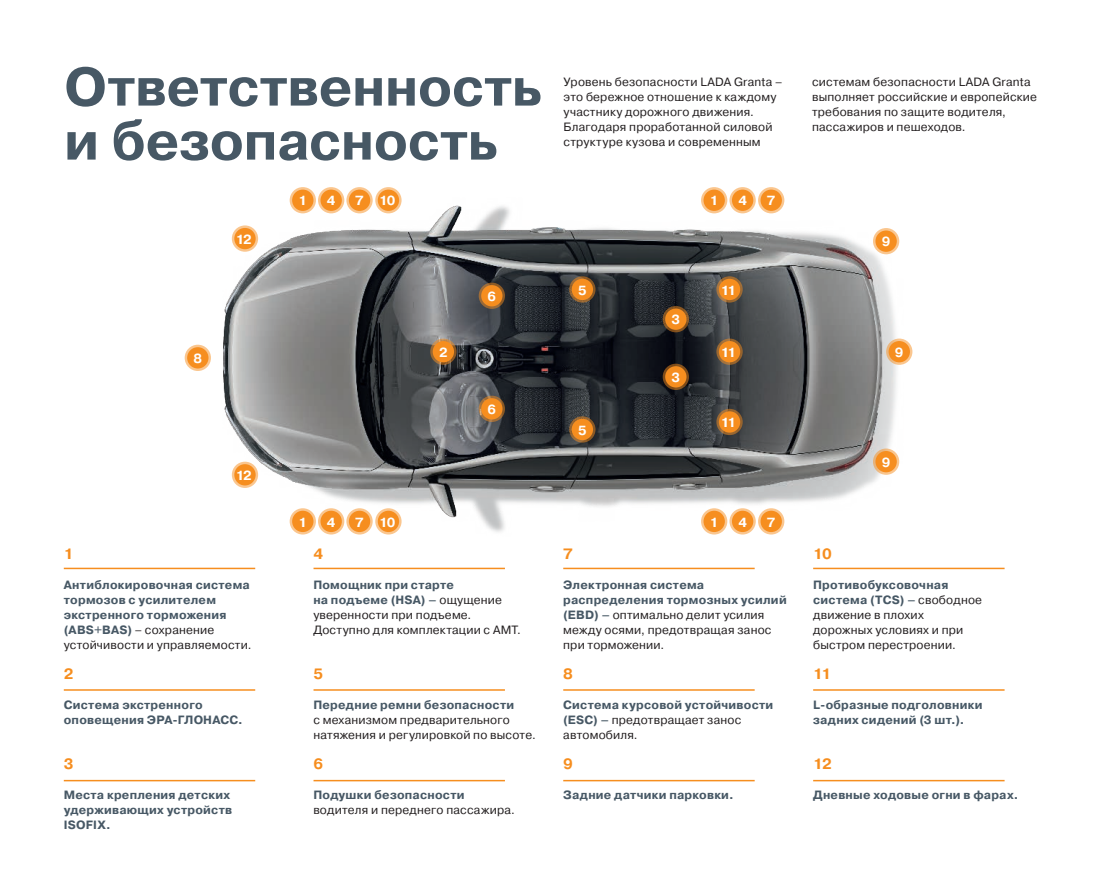
<style>
.page{position:relative;width:1106px;height:893px;background:#fff}
.page>*{position:absolute;margin:0;border:0;box-sizing:border-box;transform-origin:0 0}
.t1{font:700 54px/54px "Pragmatica C";letter-spacing:-.005em;color:#475865}
.t2{font:700 15px "Pragmatica C";color:#f68e1f}
.t3{font:700 13.2px "Pragmatica C";letter-spacing:-.105em;color:#fff}
.t4{font:12px/15px "Pragmatica C";letter-spacing:.015em;color:#231f20}
.t5{font:700 12px/15px "Pragmatica C";letter-spacing:.02em;color:#475865}
.s1{font-weight:400;color:#231f20}
.s2{font-weight:700;color:#475865}
</style>
<div class="page">
<img style="left:184px;top:187px;width:729px;height:347px">
<svg style="left:701px;top:187px;width:26px;height:26px"></svg>
<div style="left:703px;top:190px;width:22px;height:21px;background:#f68e1f;border-radius:50%"></div>
<svg style="left:290px;top:187px;width:26px;height:26px"></svg>
<div style="left:292px;top:190px;width:21px;height:21px;background:#f68e1f;border-radius:50%"></div>
<svg style="left:430px;top:339px;width:26px;height:26px"></svg>
<div style="left:433px;top:341px;width:21px;height:21px;background:#f68e1f;border-radius:50%"></div>
<svg style="left:662px;top:306px;width:27px;height:26px"></svg>
<div style="left:665px;top:309px;width:21px;height:21px;background:#f68e1f;border-radius:50%"></div>
<svg style="left:886px;top:339px;width:26px;height:26px"></svg>
<div style="left:888px;top:341px;width:22px;height:21px;background:#f68e1f;border-radius:50%"></div>
<svg style="left:873px;top:228px;width:26px;height:26px"></svg>
<div style="left:875px;top:230px;width:21px;height:22px;background:#f68e1f;border-radius:50%"></div>
<svg style="left:873px;top:448px;width:26px;height:27px"></svg>
<div style="left:875px;top:451px;width:21px;height:21px;background:#f68e1f;border-radius:50%"></div>
<svg style="left:662px;top:364px;width:27px;height:26px"></svg>
<div style="left:665px;top:366px;width:21px;height:21px;background:#f68e1f;border-radius:50%"></div>
<svg style="left:701px;top:508px;width:26px;height:27px"></svg>
<div style="left:703px;top:511px;width:22px;height:21px;background:#f68e1f;border-radius:50%"></div>
<svg style="left:290px;top:508px;width:26px;height:27px"></svg>
<div style="left:292px;top:511px;width:21px;height:21px;background:#f68e1f;border-radius:50%"></div>
<svg style="left:478px;top:396px;width:27px;height:26px"></svg>
<div style="left:481px;top:398px;width:21px;height:21px;background:#f68e1f;border-radius:50%"></div>
<svg style="left:478px;top:283px;width:27px;height:26px"></svg>
<div style="left:481px;top:285px;width:21px;height:21px;background:#f68e1f;border-radius:50%"></div>
<svg style="left:729px;top:508px;width:26px;height:27px"></svg>
<div style="left:732px;top:511px;width:21px;height:21px;background:#f68e1f;border-radius:50%"></div>
<svg style="left:318px;top:508px;width:26px;height:27px"></svg>
<div style="left:320px;top:511px;width:22px;height:21px;background:#f68e1f;border-radius:50%"></div>
<svg style="left:758px;top:508px;width:26px;height:27px"></svg>
<div style="left:760px;top:511px;width:22px;height:21px;background:#f68e1f;border-radius:50%"></div>
<svg style="left:346px;top:508px;width:27px;height:27px"></svg>
<div style="left:349px;top:511px;width:21px;height:21px;background:#f68e1f;border-radius:50%"></div>
<svg style="left:758px;top:187px;width:26px;height:26px"></svg>
<div style="left:760px;top:190px;width:22px;height:21px;background:#f68e1f;border-radius:50%"></div>
<svg style="left:346px;top:187px;width:27px;height:26px"></svg>
<div style="left:349px;top:190px;width:21px;height:21px;background:#f68e1f;border-radius:50%"></div>
<svg style="left:375px;top:187px;width:26px;height:26px"></svg>
<div style="left:378px;top:190px;width:21px;height:21px;background:#f68e1f;border-radius:50%"></div>
<svg style="left:375px;top:508px;width:26px;height:27px"></svg>
<div style="left:378px;top:511px;width:21px;height:21px;background:#f68e1f;border-radius:50%"></div>
<svg style="left:569px;top:416px;width:26px;height:27px"></svg>
<div style="left:571px;top:419px;width:22px;height:21px;background:#f68e1f;border-radius:50%"></div>
<svg style="left:569px;top:276px;width:26px;height:27px"></svg>
<div style="left:571px;top:279px;width:22px;height:21px;background:#f68e1f;border-radius:50%"></div>
<svg style="left:716px;top:276px;width:26px;height:27px"></svg>
<div style="left:719px;top:279px;width:21px;height:21px;background:#f68e1f;border-radius:50%"></div>
<svg style="left:232px;top:462px;width:26px;height:26px"></svg>
<div style="left:234px;top:464px;width:22px;height:21px;background:#f68e1f;border-radius:50%"></div>
<svg style="left:232px;top:225px;width:26px;height:27px"></svg>
<div style="left:234px;top:228px;width:22px;height:21px;background:#f68e1f;border-radius:50%"></div>
<svg style="left:185px;top:345px;width:26px;height:26px"></svg>
<div style="left:187px;top:347px;width:21px;height:21px;background:#f68e1f;border-radius:50%"></div>
<svg style="left:729px;top:187px;width:26px;height:26px"></svg>
<div style="left:732px;top:190px;width:21px;height:21px;background:#f68e1f;border-radius:50%"></div>
<svg style="left:318px;top:187px;width:26px;height:26px"></svg>
<div style="left:320px;top:190px;width:22px;height:21px;background:#f68e1f;border-radius:50%"></div>
<svg style="left:716px;top:339px;width:26px;height:26px"></svg>
<div style="left:719px;top:341px;width:21px;height:21px;background:#f68e1f;border-radius:50%"></div>
<svg style="left:716px;top:409px;width:26px;height:26px"></svg>
<div style="left:719px;top:411px;width:21px;height:22px;background:#f68e1f;border-radius:50%"></div>
<hr style="left:64px;top:568px;width:191px;height:1px;background:#f68e1f">
<hr style="left:64px;top:689px;width:191px;height:2px;background:#f68e1f">
<hr style="left:813px;top:780px;width:191px;height:1px;background:#f68e1f">
<hr style="left:313px;top:568px;width:192px;height:1px;background:#f68e1f">
<hr style="left:563px;top:568px;width:191px;height:1px;background:#f68e1f">
<hr style="left:813px;top:568px;width:191px;height:1px;background:#f68e1f">
<hr style="left:813px;top:689px;width:191px;height:2px;background:#f68e1f">
<hr style="left:313px;top:689px;width:192px;height:2px;background:#f68e1f">
<hr style="left:563px;top:689px;width:191px;height:2px;background:#f68e1f">
<hr style="left:313px;top:780px;width:192px;height:1px;background:#f68e1f">
<hr style="left:64px;top:780px;width:191px;height:1px;background:#f68e1f">
<hr style="left:563px;top:780px;width:191px;height:1px;background:#f68e1f">
<h1 class="t1" style="left:64px;top:60px;width:479px">Ответственность и безопасность</h1>
<p class="t3" style="left:298px;top:194px;width:10px">1</p>
<p class="t3" style="left:710px;top:194px;width:10px">1</p>
<p class="t4" style="left:563px;top:75px;width:220px">Уровень безопасности LADA Granta – это бережное отношение к каждому участнику дорожного движения.<br>Благодаря проработанной силовой структуре кузова и современным</p>
<p class="t4" style="left:812px;top:75px;width:226px">системам безопасности LADA Granta выполняет российские и европейские требования по защите водителя, пассажиров и пешеходов.</p>
<p class="t3" style="left:355px;top:194px;width:42px">7 10</p>
<p class="t3" style="left:767px;top:194px;width:10px">7</p>
<p class="t3" style="left:327px;top:194px;width:10px">4</p>
<p class="t3" style="left:738px;top:194px;width:10px">4</p>
<p class="t3" style="left:236px;top:232px;width:17px">12</p>
<p class="t3" style="left:881px;top:234px;width:10px">9</p>
<p class="t3" style="left:487px;top:289px;width:10px">6</p>
<p class="t3" style="left:578px;top:283px;width:10px">5</p>
<p class="t3" style="left:720px;top:283px;width:17px">11</p>
<p class="t3" style="left:671px;top:312px;width:10px">3</p>
<p class="t3" style="left:193px;top:351px;width:10px">8</p>
<p class="t3" style="left:439px;top:345px;width:10px">2</p>
<p class="t3" style="left:720px;top:345px;width:17px">11</p>
<p class="t3" style="left:895px;top:345px;width:10px">9</p>
<p class="t3" style="left:671px;top:370px;width:10px">3</p>
<p class="t3" style="left:487px;top:402px;width:10px">6</p>
<p class="t3" style="left:578px;top:423px;width:10px">5</p>
<p class="t3" style="left:720px;top:415px;width:17px">11</p>
<p class="t3" style="left:881px;top:455px;width:10px">9</p>
<p class="t3" style="left:236px;top:468px;width:17px">12</p>
<p class="t3" style="left:379px;top:515px;width:18px">10</p>
<p class="t3" style="left:298px;top:515px;width:10px">1</p>
<p class="t3" style="left:710px;top:515px;width:10px">1</p>
<p class="t3" style="left:327px;top:515px;width:10px">4</p>
<p class="t3" style="left:355px;top:515px;width:10px">7</p>
<p class="t3" style="left:738px;top:515px;width:10px">4</p>
<p class="t3" style="left:767px;top:515px;width:10px">7</p>
<p class="t2" style="left:64px;top:546px;width:11px">1</p>
<p class="t5" style="left:64px;top:578px;width:189px">Антиблокировочная система тормозов с усилителем экстренного торможения (ABS+BAS) <span class="s1">– сохранение устойчивости и управляемости.</span></p>
<p class="t2" style="left:64px;top:666px;width:11px">2</p>
<p class="t5" style="left:64px;top:698px;width:180px">Система экстренного оповещения ЭРА-ГЛОНАСС.</p>
<p class="t2" style="left:64px;top:756px;width:11px">3</p>
<p class="t5" style="left:64px;top:788px;width:170px">Места крепления детских удерживающих устройств<br>ISOFIX.</p>
<p class="t2" style="left:313px;top:546px;width:11px">4</p>
<p class="t4" style="left:313px;top:577px;width:209px"><span class="s2">Помощник при старте<br>на подъеме (HSA) –</span> ощущение уверенности при подъеме.<br>Доступно для комплектации с АМТ.</p>
<p class="t2" style="left:313px;top:666px;width:11px">5</p>
<p class="t5" style="left:313px;top:698px;width:202px">Передние ремни безопасности</p>
<p class="t4" style="left:313px;top:712px;width:224px">с механизмом предварительного натяжения и регулировкой по высоте.</p>
<p class="t2" style="left:313px;top:756px;width:11px">6</p>
<p class="t5" style="left:313px;top:788px;width:153px">Подушки безопасности</p>
<p class="t4" style="left:313px;top:802px;width:203px">водителя и переднего пассажира.</p>
<p class="t2" style="left:563px;top:546px;width:11px">7</p>
<p class="t4" style="left:563px;top:577px;width:225px"><span class="s2">Электронная система распределения тормозных усилий (EBD) –</span> оптимально делит усилия между осями, предотвращая занос при торможении.</p>
<p class="t2" style="left:563px;top:666px;width:11px">8</p>
<p class="t5" style="left:563px;top:698px;width:212px">Система курсовой устойчивости (ESC) – <span class="s1">предотвращает занос автомобиля.</span></p>
<p class="t2" style="left:563px;top:756px;width:11px">9</p>
<p class="t5" style="left:563px;top:788px;width:172px">Задние датчики парковки.</p>
<p class="t2" style="left:813px;top:546px;width:20px">10</p>
<p class="t4" style="left:813px;top:577px;width:170px"><span class="s2">Противобуксовочная система (TCS) –</span> свободное движение в плохих дорожных условиях и при быстром перестроении.</p>
<p class="t2" style="left:813px;top:666px;width:20px">11</p>
<p class="t5" style="left:813px;top:698px;width:171px">L-образные подголовники задних сидений (3 шт.).</p>
<p class="t2" style="left:813px;top:756px;width:20px">12</p>
<p class="t5" style="left:813px;top:788px;width:207px">Дневные ходовые огни в фарах.</p>
</div>
